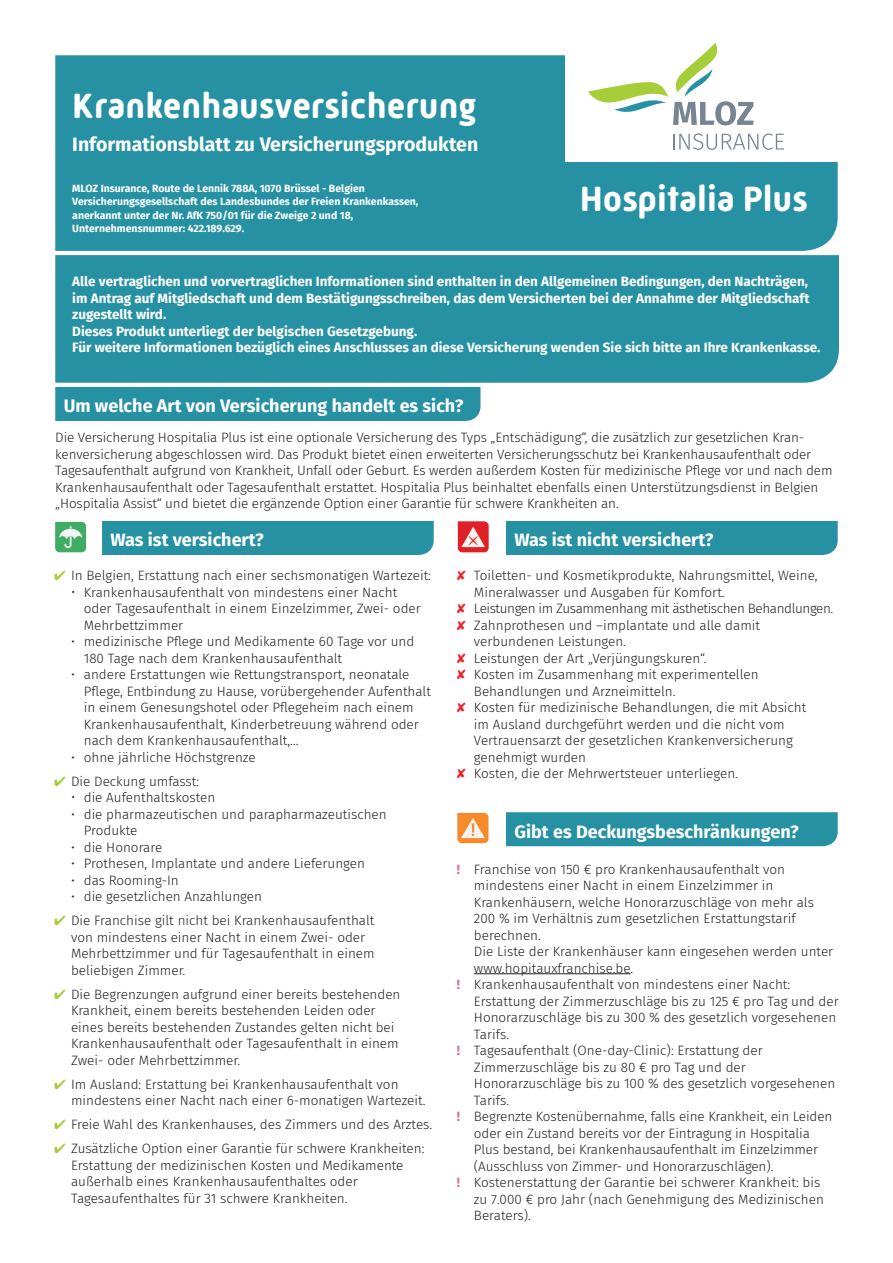
<style>
.page{position:relative;width:893px;height:1263px;background:#fff}
.page>*{position:absolute;margin:0;border:0;box-sizing:border-box;transform-origin:0 0}
.t1{font:700 36px "Mic 32 New Rounded";color:#fff}
.t2{font:700 19.5px "Fira Sans";color:#fff}
.t3{font:700 18px "Fira Sans";color:#fff}
.t4{font:300 13.5px/16.5px "Fira Sans";color:#231f20}
.t5{font:700 13.5px/16.5px "Fira Sans";color:#fff}
.t6{font:300 13.5px "Fira Sans";letter-spacing:-.03em;color:#231f20}
.t7{font:700 10.5px/13.5px "Fira Sans";color:#fff}
.s1{color:#a6ce39}
.s2{color:#ee1d23}
.s3{font-weight:700;color:#d57488}
</style>
<div class="page">
<div style="left:55px;top:55px;width:783px;height:196px;background:#2791a4"></div>
<div style="left:55px;top:387px;width:425px;height:34px;background:#2791a4"></div>
<div style="left:102px;top:521px;width:332px;height:34px;background:#2791a4"></div>
<div style="left:506px;top:521px;width:332px;height:34px;background:#2791a4"></div>
<div style="left:566px;top:38px;width:283px;height:124px;background:#fff"></div>
<svg style="left:588px;top:43px;width:166px;height:82px"></svg>
<svg style="left:673px;top:133px;width:111px;height:17px"></svg>
<img style="left:55px;top:521px;width:32px;height:32px">
<img style="left:457px;top:521px;width:32px;height:32px">
<div style="left:506px;top:812px;width:332px;height:34px;background:#2791a4"></div>
<hr style="left:474px;top:973px;width:157px;height:1px;background:#231f20">
<img style="left:457px;top:813px;width:32px;height:31px">
<div style="left:55px;top:255px;width:784px;height:128px;background:#2791a4"></div>
<h1 class="t1" style="left:72px;top:85px;width:406px">Krankenhausversicherung</h1>
<h2 class="t2" style="left:72px;top:127px;width:407px">Informationsblatt zu Versicherungsprodukten</h2>
<p class="t7" style="left:72px;top:181px;width:348px">MLOZ Insurance, Route de Lennik 788A, 1070 Brüssel - Belgien Versicherungsgesellschaft des Landesbundes der Freien Krankenkassen, anerkannt unter der Nr. AfK 750/01 für die Zweige 2 und 18, Unternehmensnummer: 422.189.629.</p>
<h1 class="t1" style="left:580px;top:178px;width:230px">Hospitalia Plus</h1>
<p class="t5" style="left:72px;top:272px;width:750px">Alle vertraglichen und vorvertraglichen Informationen sind enthalten in den Allgemeinen Bedingungen, den Nachträgen, im Antrag auf Mitgliedschaft und dem Bestätigungsschreiben, das dem Versicherten bei der Annahme der Mitgliedschaft zugestellt wird.<br>Dieses Produkt unterliegt der belgischen Gesetzgebung.<br>Für weitere Informationen bezüglich eines Anschlusses an diese Versicherung wenden Sie sich bitte an Ihre Krankenkasse.</p>
<h3 class="t3" style="left:64px;top:391px;width:401px">Um welche Art von Versicherung handelt es sich?</h3>
<p class="t4" style="left:55px;top:429px;width:779px">Die Versicherung Hospitalia Plus ist eine optionale Versicherung des Typs „Entschädigung“, die zusätzlich zur gesetzlichen Kran&shy;kenversicherung abgeschlossen wird. Das Produkt bietet einen erweiterten Versicherungsschutz bei Krankenhausaufenthalt oder Tagesaufenthalt aufgrund von Krankheit, Unfall oder Geburt. Es werden außerdem Kosten für medizinische Pflege vor und nach dem Krankenhausaufenthalt oder Tagesaufenthalt erstattet. Hospitalia Plus beinhaltet ebenfalls einen Unterstützungsdienst in Belgien „Hospitalia Assist“ und bietet die ergänzende Option einer Garantie für schwere Krankheiten an.</p>
<h3 class="t3" style="left:111px;top:525px;width:155px">Was ist versichert?</h3>
<h3 class="t3" style="left:514px;top:525px;width:201px">Was ist nicht versichert?</h3>
<p class="t4" style="left:84px;top:567px;width:349px;text-indent:-30px"><span class="s1">✔</span> In Belgien, Erstattung nach einer sechsmonatigen Wartezeit:<br>Krankenhausaufenthalt von mindestens einer Nacht<br>oder Tagesaufenthalt in einem Einzelzimmer, Zwei- oder Mehrbettzimmer</p>
<p class="t4" style="left:84px;top:633px;width:332px;text-indent:-13px">• medizinische Pflege und Medikamente 60 Tage vor und<br>180 Tage nach dem Krankenhausaufenthalt</p>
<p class="t4" style="left:84px;top:666px;width:349px;text-indent:-13px">• andere Erstattungen wie Rettungstransport, neonatale Pflege, Entbindung zu Hause, vorübergehender Aufenthalt in einem Genesungshotel oder Pflegeheim nach einem Krankenhausaufenthalt, Kinderbetreuung während oder nach dem Krankenhausaufenthalt,…</p>
<p class="t4" style="left:71px;top:749px;width:186px">• ohne jährliche Höchstgrenze</p>
<p class="t4" style="left:84px;top:773px;width:133px;text-indent:-30px"><span class="s1">✔</span> Die Deckung umfasst: die Aufenthaltskosten</p>
<p class="t4" style="left:84px;top:806px;width:304px;text-indent:-13px">• die pharmazeutischen und parapharmazeutischen<br>Produkte</p>
<p class="t4" style="left:71px;top:839px;width:93px">• die Honorare</p>
<p class="t4" style="left:71px;top:855px;width:295px">• Prothesen, Implantate und andere Lieferungen</p>
<p class="t4" style="left:71px;top:872px;width:109px">• das Rooming-In</p>
<p class="t4" style="left:71px;top:888px;width:192px">• die gesetzlichen Anzahlungen</p>
<p class="t4" style="left:71px;top:912px;width:305px;text-indent:-17px"><span class="s1">✔</span> Die Franchise gilt nicht bei Krankenhausaufenthalt von mindestens einer Nacht in einem Zwei- oder Mehrbettzimmer und für Tagesaufenthalt in einem beliebigen Zimmer.</p>
<p class="t4" style="left:71px;top:986px;width:331px;text-indent:-17px"><span class="s1">✔</span> Die Begrenzungen aufgrund einer bereits bestehenden Krankheit, einem bereits bestehenden Leiden oder eines bereits bestehenden Zustandes gelten nicht bei Krankenhausaufenthalt oder Tagesaufenthalt in einem Zwei- oder Mehrbettzimmer.</p>
<p class="t4" style="left:71px;top:1076px;width:356px;text-indent:-17px"><span class="s1">✔</span> Im Ausland: Erstattung bei Krankenhausaufenthalt von mindestens einer Nacht nach einer 6-monatigen Wartezeit.</p>
<p class="t4" style="left:54px;top:1116px;width:380px"><span class="s1">✔</span> Freie Wahl des Krankenhauses, des Zimmers und des Arztes.</p>
<p class="t4" style="left:71px;top:1140px;width:355px;text-indent:-17px"><span class="s1">✔</span> Zusätzliche Option einer Garantie für schwere Krankheiten:<br>Erstattung der medizinischen Kosten und Medikamente außerhalb eines Krankenhausaufenthaltes oder Tagesaufenthaltes für 31 schwere Krankheiten.</p>
<p class="t4" style="left:457px;top:567px;width:362px"><span class="s2">✘</span> Toiletten- und Kosmetikprodukte, Nahrungsmittel, Weine,</p>
<p class="t4" style="left:474px;top:584px;width:252px">Mineralwasser und Ausgaben für Komfort.</p>
<p class="t6" style="left:457px;top:599px;width:378px"><span class="s2">✘</span> Leistungen im Zusammenhang mit ästhetischen Behandlungen.</p>
<p class="t4" style="left:457px;top:617px;width:305px"><span class="s2">✘</span> Zahnprothesen und –implantate und alle damit</p>
<p class="t4" style="left:474px;top:633px;width:154px">verbundenen Leistungen.</p>
<p class="t4" style="left:457px;top:650px;width:251px"><span class="s2">✘</span> Leistungen der Art „Verjüngungskuren“.</p>
<p class="t4" style="left:457px;top:666px;width:303px"><span class="s2">✘</span> Kosten im Zusammenhang mit experimentellen</p>
<p class="t4" style="left:474px;top:683px;width:203px">Behandlungen und Arzneimitteln.</p>
<p class="t4" style="left:457px;top:699px;width:351px"><span class="s2">✘</span> Kosten für medizinische Behandlungen, die mit Absicht</p>
<p class="t4" style="left:474px;top:716px;width:312px">im Ausland durchgeführt werden und die nicht vom</p>
<p class="t4" style="left:474px;top:732px;width:320px">Vertrauensarzt der gesetzlichen Krankenversicherung</p>
<p class="t4" style="left:474px;top:749px;width:114px">genehmigt wurden</p>
<p class="t4" style="left:457px;top:765px;width:283px"><span class="s2">✘</span> Kosten, die der Mehrwertsteuer unterliegen.</p>
<h3 class="t3" style="left:514px;top:816px;width:286px">Gibt es Deckungsbeschränkungen?</h3>
<p class="t4" style="left:457px;top:861px;width:330px"><span class="s3">!</span> Franchise von 150 € pro Krankenhausaufenthalt von</p>
<p class="t4" style="left:474px;top:877px;width:301px">mindestens einer Nacht in einem Einzelzimmer in</p>
<p class="t4" style="left:474px;top:894px;width:341px">Krankenhäusern, welche Honorarzuschläge von mehr als</p>
<p class="t4" style="left:474px;top:910px;width:323px">200 % im Verhältnis zum gesetzlichen Erstattungstarif</p>
<p class="t4" style="left:474px;top:927px;width:68px">berechnen.</p>
<p class="t4" style="left:474px;top:943px;width:361px">Die Liste der Krankenhäuser kann eingesehen werden unter</p>
<p class="t4" style="left:474px;top:960px;width:161px">www.hopitauxfranchise.be.</p>
<p class="t4" style="left:457px;top:976px;width:335px"><span class="s3">!</span> Krankenhausaufenthalt von mindestens einer Nacht:</p>
<p class="t4" style="left:474px;top:993px;width:366px">Erstattung der Zimmerzuschläge bis zu 125 € pro Tag und der</p>
<p class="t4" style="left:474px;top:1009px;width:364px">Honorarzuschläge bis zu 300 % des gesetzlich vorgesehenen</p>
<p class="t4" style="left:474px;top:1026px;width:37px">Tarifs.</p>
<p class="t4" style="left:457px;top:1042px;width:307px"><span class="s3">!</span> Tagesaufenthalt (One-day-Clinic): Erstattung der</p>
<p class="t4" style="left:474px;top:1059px;width:273px">Zimmerzuschläge bis zu 80 € pro Tag und der</p>
<p class="t4" style="left:474px;top:1075px;width:363px">Honorarzuschläge bis zu 100 % des gesetzlich vorgesehenen</p>
<p class="t4" style="left:474px;top:1092px;width:37px">Tarifs.</p>
<p class="t4" style="left:457px;top:1108px;width:377px"><span class="s3">!</span> Begrenzte Kostenübernahme, falls eine Krankheit, ein Leiden</p>
<p class="t4" style="left:474px;top:1125px;width:337px">oder ein Zustand bereits vor der Eintragung in Hospitalia</p>
<p class="t4" style="left:474px;top:1141px;width:346px">Plus bestand, bei Krankenhausaufenthalt im Einzelzimmer</p>
<p class="t4" style="left:474px;top:1158px;width:301px">(Ausschluss von Zimmer- und Honorarzuschlägen).</p>
<p class="t4" style="left:457px;top:1174px;width:365px"><span class="s3">!</span> Kostenerstattung der Garantie bei schwerer Krankheit: bis</p>
<p class="t4" style="left:474px;top:1191px;width:351px">zu 7.000 € pro Jahr (nach Genehmigung des Medizinischen</p>
<p class="t4" style="left:474px;top:1207px;width:59px">Beraters).</p>
</div>
